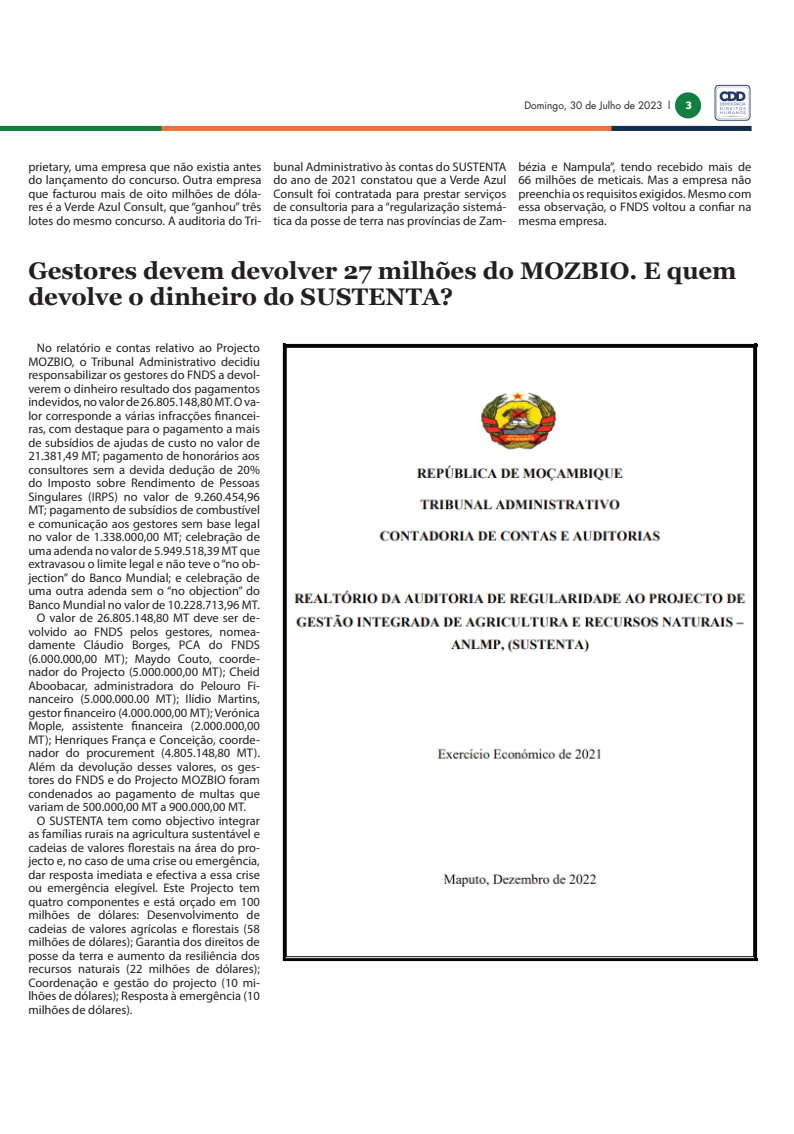
<style>
.page{position:relative;width:794px;height:1134px;background:#fff}
.page>*{position:absolute;margin:0;border:0;box-sizing:border-box;transform-origin:0 0}
.t1{font:700 24px/26px "Georgia";color:#231f20}
.t2{font:12.5px/13.5px "Myriad Pro";color:#231f20;text-align:justify}
.t3{font:10px "Futura LT";color:#231f20}
.t4{font:700 10px "Popular";color:#fff}
</style>
<div class="page">
<div style="left:0;top:126px;width:751px;height:5px;background:#f37138"></div>
<div style="left:0;top:126px;width:162px;height:5px;background:#107f40"></div>
<div style="left:611px;top:126px;width:140px;height:5px;background:#102e4f"></div>
<div style="left:675px;top:92px;width:26px;height:26px;background:#107f40;border-radius:50%"></div>
<img style="left:714px;top:84px;width:37px;height:37px">
<img style="left:282px;top:343px;width:476px;height:619px">
<p class="t3" style="left:524px;top:99px;width:147px">Domingo, 30 de Julho de 2023 l</p>
<p class="t4" style="left:685px;top:98px;width:7px">3</p>
<p class="t2" style="left:28px;top:160px;width:234px">prietary, uma empresa que não existia antes do lançamento do concurso. Outra empresa que facturou mais de oito milhões de dóla&shy;res é a Verde Azul Consult, que “ganhou” três lotes do mesmo concurso. A auditoria do Tri-</p>
<p class="t2" style="left:273px;top:160px;width:234px">bunal Administrativo às contas do SUSTENTA do ano de 2021 constatou que a Verde Azul Consult foi contratada para prestar serviços de consultoria para a “regularização sistemá&shy;tica da posse de terra nas províncias de Zam-</p>
<p class="t2" style="left:518px;top:160px;width:234px">bézia e Nampula”, tendo recebido mais de 66 milhões de meticais. Mas a empresa não preenchia os requisitos exigidos. Mesmo com essa observação, o FNDS voltou a confiar na mesma empresa.</p>
<h1 class="t1" style="left:28px;top:256px;width:710px">Gestores devem devolver 27 milhões do MOZBIO. E quem devolve o dinheiro do SUSTENTA?</h1>
<p class="t2" style="left:37px;top:341px;width:224px">No relatório e contas relativo ao Projecto</p>
<p class="t2" style="left:28px;top:355px;width:233px">MOZBIO, o Tribunal Administrativo decidiu</p>
<p class="t2" style="left:28px;top:368px;width:233px">responsabilizar os gestores do FNDS a devol-</p>
<p class="t2" style="left:28px;top:382px;width:233px">verem o dinheiro resultado dos pagamentos</p>
<p class="t2" style="left:28px;top:395px;width:233px">indevidos, no valor de 26.805.148,80 MT. O va-</p>
<p class="t2" style="left:28px;top:409px;width:233px">lor corresponde a várias infracções financei-</p>
<p class="t2" style="left:28px;top:422px;width:233px">ras, com destaque para o pagamento a mais</p>
<p class="t2" style="left:28px;top:436px;width:233px">de subsídios de ajudas de custo no valor de</p>
<p class="t2" style="left:28px;top:449px;width:233px">21.381,49 MT; pagamento de honorários aos</p>
<p class="t2" style="left:28px;top:463px;width:233px">consultores sem a devida dedução de 20%</p>
<p class="t2" style="left:28px;top:476px;width:233px">do Imposto sobre Rendimento de Pessoas</p>
<p class="t2" style="left:28px;top:490px;width:233px">Singulares (IRPS) no valor de 9.260.454,96</p>
<p class="t2" style="left:28px;top:503px;width:233px">MT; pagamento de subsídios de combustível</p>
<p class="t2" style="left:28px;top:517px;width:233px">e comunicação aos gestores sem base legal</p>
<p class="t2" style="left:28px;top:530px;width:233px">no valor de 1.338.000,00 MT; celebração de</p>
<p class="t2" style="left:28px;top:544px;width:233px">uma adenda no valor de 5.949.518,39 MT que</p>
<p class="t2" style="left:28px;top:557px;width:233px">extravasou o limite legal e não teve o “no ob-</p>
<p class="t2" style="left:28px;top:571px;width:233px">jection” do Banco Mundial; e celebração de</p>
<p class="t2" style="left:28px;top:584px;width:233px">uma outra adenda sem o “no objection” do</p>
<p class="t2" style="left:28px;top:598px;width:233px">Banco Mundial no valor de 10.228.713,96 MT.</p>
<p class="t2" style="left:37px;top:611px;width:224px">O valor de 26.805.148,80 MT deve ser de-</p>
<p class="t2" style="left:28px;top:625px;width:233px">volvido ao FNDS pelos gestores, nomea-</p>
<p class="t2" style="left:28px;top:638px;width:233px">damente Cláudio Borges, PCA do FNDS</p>
<p class="t2" style="left:28px;top:652px;width:233px">(6.000.000,00 MT); Maydo Couto, coorde-</p>
<p class="t2" style="left:28px;top:665px;width:233px">nador do Projecto (5.000.000,00 MT); Cheid</p>
<p class="t2" style="left:28px;top:679px;width:233px">Aboobacar, administradora do Pelouro Fi-</p>
<p class="t2" style="left:28px;top:692px;width:233px">nanceiro (5.000.000.00 MT); Ilídio Martins,</p>
<p class="t2" style="left:28px;top:706px;width:233px">gestor financeiro (4.000.000,00 MT); Verónica</p>
<p class="t2" style="left:28px;top:719px;width:233px">Mople, assistente financeira (2.000.000,00</p>
<p class="t2" style="left:28px;top:733px;width:233px">MT); Henriques França e Conceição, coorde-</p>
<p class="t2" style="left:28px;top:746px;width:233px">nador do procurement (4.805.148,80 MT).</p>
<p class="t2" style="left:28px;top:760px;width:233px">Além da devolução desses valores, os ges-</p>
<p class="t2" style="left:28px;top:773px;width:233px">tores do FNDS e do Projecto MOZBIO foram</p>
<p class="t2" style="left:28px;top:787px;width:233px">condenados ao pagamento de multas que</p>
<p class="t2" style="left:28px;top:800px;width:219px">variam de 500.000,00 MT a 900.000,00 MT.</p>
<p class="t2" style="left:37px;top:814px;width:224px">O SUSTENTA tem como objectivo integrar</p>
<p class="t2" style="left:28px;top:827px;width:233px">as famílias rurais na agricultura sustentável e</p>
<p class="t2" style="left:28px;top:841px;width:233px">cadeias de valores florestais na área do pro-</p>
<p class="t2" style="left:28px;top:854px;width:233px">jecto e, no caso de uma crise ou emergência,</p>
<p class="t2" style="left:28px;top:868px;width:233px">dar resposta imediata e efectiva a essa crise</p>
<p class="t2" style="left:28px;top:881px;width:233px">ou emergência elegível. Este Projecto tem</p>
<p class="t2" style="left:28px;top:895px;width:233px">quatro componentes e está orçado em 100</p>
<p class="t2" style="left:28px;top:908px;width:233px">milhões de dólares: Desenvolvimento de</p>
<p class="t2" style="left:28px;top:922px;width:233px">cadeias de valores agrícolas e florestais (58</p>
<p class="t2" style="left:28px;top:935px;width:233px">milhões de dólares); Garantia dos direitos de</p>
<p class="t2" style="left:28px;top:949px;width:233px">posse da terra e aumento da resiliência dos</p>
<p class="t2" style="left:28px;top:962px;width:233px">recursos naturais (22 milhões de dólares);</p>
<p class="t2" style="left:28px;top:976px;width:233px">Coordenação e gestão do projecto (10 mi-</p>
<p class="t2" style="left:28px;top:989px;width:233px">lhões de dólares); Resposta à emergência (10</p>
<p class="t2" style="left:28px;top:1003px;width:106px">milhões de dólares).</p>
</div>
